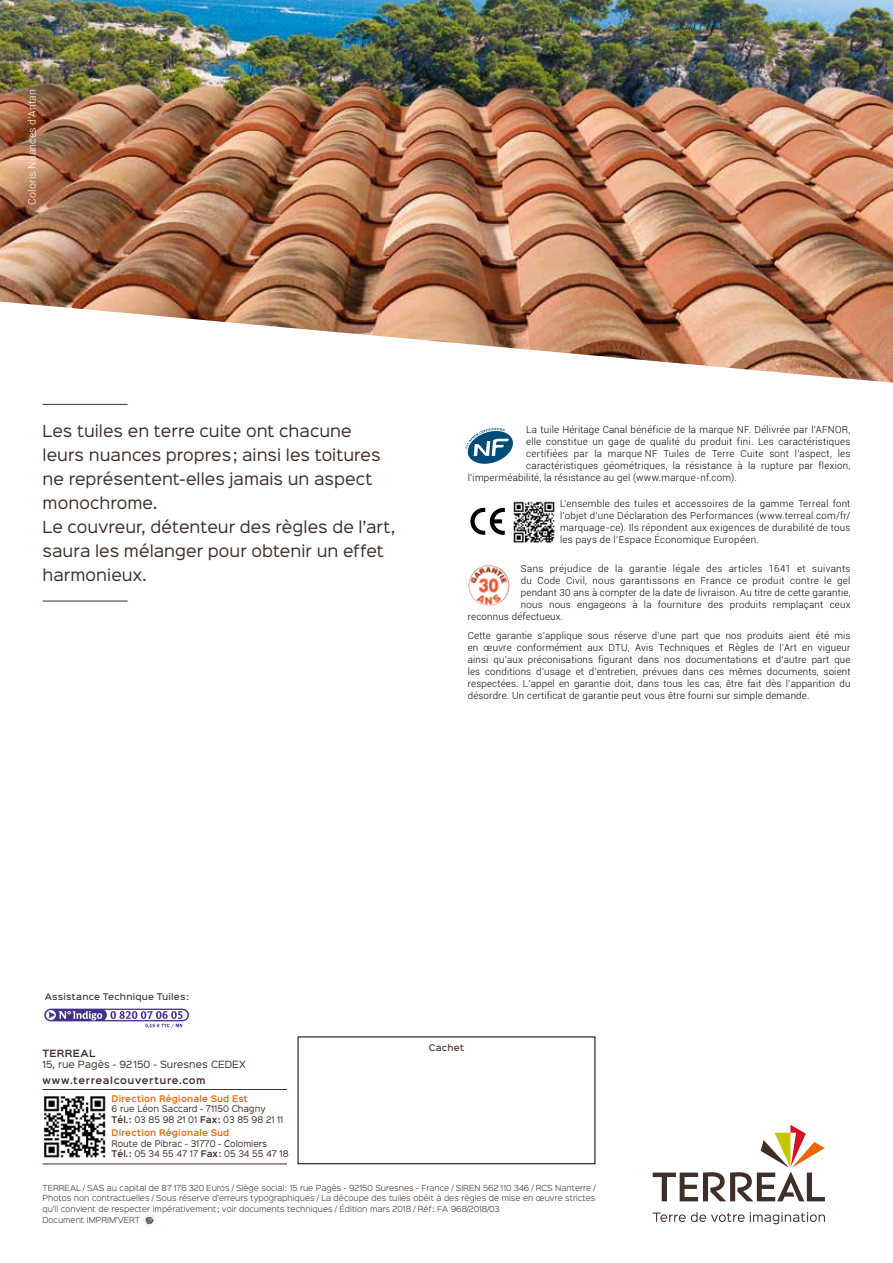
<style>
.page{position:relative;width:893px;height:1263px;background:#fff}
.page>*{position:absolute;margin:0;border:0;box-sizing:border-box;transform-origin:0 0}
.t1{font:15px/24px "Sinkin Sans 400";letter-spacing:.005em;color:#3f2f29}
.t2{font:300 10.5px "Roboto";color:#fff}
.t3{font:300 9.75px/12px "Roboto";letter-spacing:.02em;color:#000;text-align:justify}
.t4{font:9px "Sinkin Sans 400";color:#3f2f29}
.t5{font:600 9px "Sinkin Sans 600";letter-spacing:.065em;color:#3f2f29}
.t6{font:600 9px "Sinkin Sans 600";letter-spacing:.035em;color:#3f2f29}
.t7{font:8.25px/10.5px "Sinkin Sans 400";color:#3f2f29;scale:.95 1}
.t8{font:600 8.25px "Sinkin Sans 600";letter-spacing:.025em;color:#ec6608;scale:.95 1}
.t9{font:500 8.25px "Sinkin Sans 500";letter-spacing:.025em;color:#3f2f29}
.t10{font:300 7.5px/10.6px "Sinkin Sans 300";color:#3f2f29}
.s1{font-family:"Sinkin Sans 600";font-weight:600}
</style>
<div class="page">
<img style="left:0;top:0;width:893px;height:383px">
<hr style="left:43px;top:404px;width:85px;height:1px;background:#3f2f29">
<hr style="left:43px;top:601px;width:85px;height:1px;background:#3f2f29">
<img style="left:44px;top:1096px;width:62px;height:62px">
<hr style="left:43px;top:1164px;width:244px;height:1px;background:#3f2f29">
<hr style="left:43px;top:1089px;width:244px;height:1px;background:#3f2f29">
<svg style="left:143px;top:1213px;width:13px;height:13px"></svg>
<svg style="left:653px;top:1125px;width:172px;height:76px"></svg>
<svg style="left:653px;top:1212px;width:172px;height:12px"></svg>
<svg style="left:43px;top:1008px;width:147px;height:14px"></svg>
<svg style="left:44px;top:1009px;width:145px;height:19px"></svg>
<svg style="left:468px;top:564px;width:42px;height:43px"></svg>
<img style="left:469px;top:565px;width:19px;height:31px">
<img style="left:513px;top:501px;width:42px;height:42px">
<svg style="left:470px;top:508px;width:35px;height:27px"></svg>
<svg style="left:465px;top:428px;width:48px;height:36px"></svg>
<p class="t2" style="left:25px;top:205px;width:117px;rotate:-90deg">Coloris Nuances d’Antan</p>
<h1 class="t1" style="left:43px;top:418px;width:354px">Les tuiles en terre cuite ont chacune leurs nuances propres; ainsi les toitures ne représentent-elles jamais un aspect monochrome.<br>Le couvreur, détenteur des règles de l’art, saura les mélanger pour obtenir un effet harmonieux.</h1>
<p class="t3" style="left:526px;top:423px;width:326px">La tuile Héritage Canal bénéficie de la marque NF. Délivrée par l’AFNOR,</p>
<p class="t3" style="left:526px;top:435px;width:326px">elle constitue un gage de qualité du produit fini. Les caractéristiques</p>
<p class="t3" style="left:526px;top:447px;width:326px">certifiées par la marque NF Tuiles de Terre Cuite sont l’aspect, les</p>
<p class="t3" style="left:526px;top:459px;width:326px">caractéristiques géométriques, la résistance à la rupture par flexion,</p>
<p class="t3" style="left:468px;top:471px;width:270px">l’imperméabilité, la résistance au gel (www.marque-nf.com).</p>
<p class="t3" style="left:560px;top:498px;width:292px">L’ensemble des tuiles et accessoires de la gamme Terreal font l’objet d’une Déclaration des Performances (www.terreal.com/fr/ marquage-ce). Ils répondent aux exigences de durabilité de tous les pays de l’Espace Économique Européen.</p>
<p class="t3" style="left:521px;top:562px;width:331px">Sans préjudice de la garantie légale des articles 1641 et suivants</p>
<p class="t3" style="left:521px;top:574px;width:331px">du Code Civil, nous garantissons en France ce produit contre le gel</p>
<p class="t3" style="left:521px;top:586px;width:331px">pendant 30 ans à compter de la date de livraison. Au titre de cette garantie,</p>
<p class="t3" style="left:521px;top:598px;width:331px">nous nous engageons à la fourniture des produits remplaçant ceux</p>
<p class="t3" style="left:468px;top:610px;width:97px">reconnus défectueux.</p>
<p class="t3" style="left:468px;top:629px;width:384px">Cette garantie s’applique sous réserve d’une part que nos produits aient été mis en œuvre conformément aux DTU, Avis Techniques et Règles de l’Art en vigueur ainsi qu’aux préconisations figurant dans nos documentations et d’autre part que les conditions d’usage et d’entretien, prévues dans ces mêmes documents, soient respectées. L’appel en garantie doit, dans tous les cas, être fait dès l’apparition du désordre. Un certificat de garantie peut vous être fourni sur simple demande.</p>
<p class="t9" style="left:45px;top:989px;width:146px">Assistance Technique Tuiles:</p>
<p class="t6" style="left:43px;top:1045px;width:54px">TERREAL</p>
<p class="t4" style="left:43px;top:1057px;width:205px">15, rue Pagès - 92150 - Suresnes CEDEX</p>
<p class="t5" style="left:43px;top:1073px;width:165px">www.terrealcouverture.com</p>
<p class="t8" style="left:112px;top:1091px;width:145px">Direction Régionale Sud Est</p>
<p class="t7" style="left:112px;top:1103px;width:182px">6 rue Léon Saccard - 71150 Chagny<br><span class="s1">Tél.:</span> 03 85 98 21 01 <span class="s1">Fax:</span> 03 85 98 21 11</p>
<p class="t8" style="left:112px;top:1125px;width:125px">Direction Régionale Sud</p>
<p class="t7" style="left:112px;top:1137px;width:188px">Route de Pibrac - 31770 - Colomiers<br><span class="s1">Tél.:</span> 05 34 55 47 17 <span class="s1">Fax:</span> 05 34 55 47 18</p>
<p class="t9" style="left:429px;top:1040px;width:37px">Cachet</p>
<p class="t10" style="left:43px;top:1181px;width:554px">TERREAL / SAS au capital de 87 176 320 Euros / Siège social: 15 rue Pagès - 92150 Suresnes - France / SIREN 562 110 346 / RCS Nanterre / Photos non contractuelles / Sous réserve d’erreurs typographiques / La découpe des tuiles obéit à des règles de mise en œuvre strictes qu’il convient de respecter impérativement ; voir documents techniques / Édition mars 2018 / Réf: FA 968/2018/03<br>Document IMPRIM’VERT</p>
</div>
